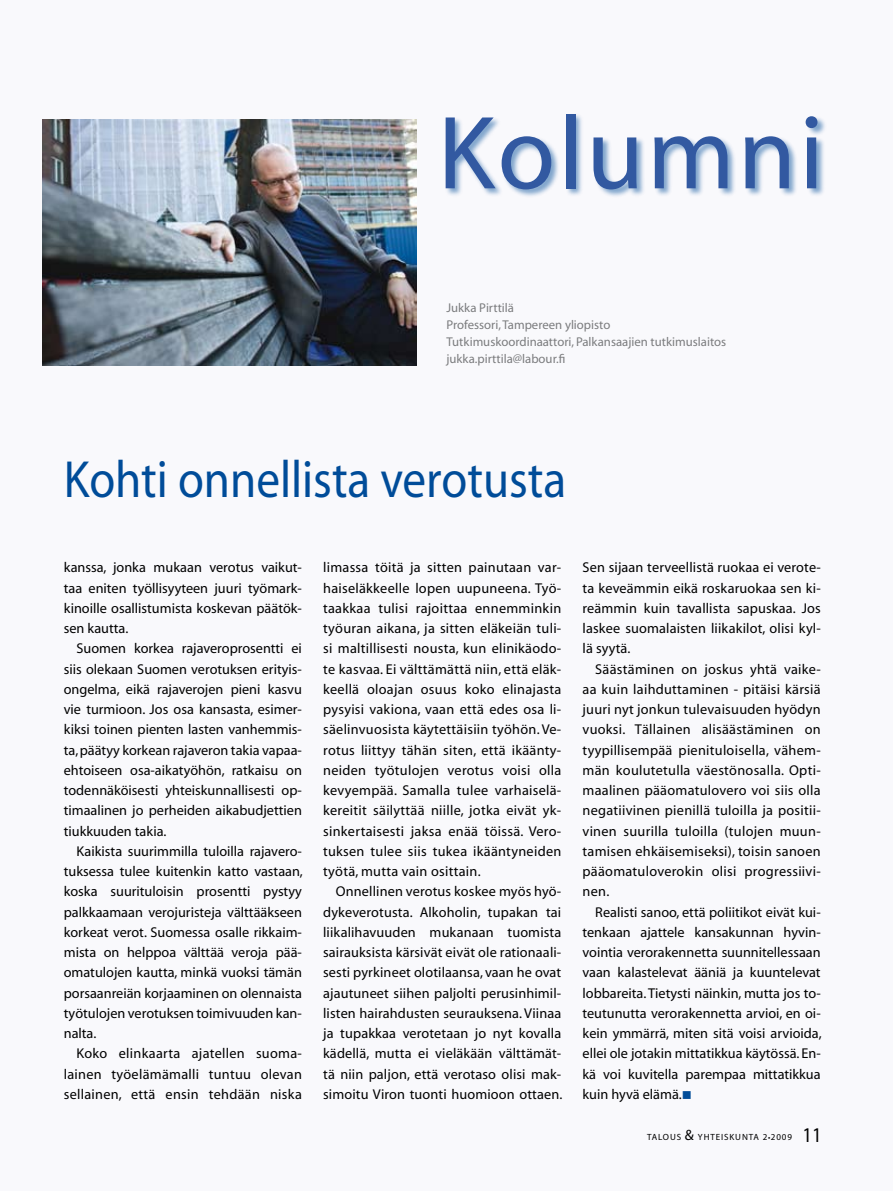
<style>
.page{position:relative;width:893px;height:1191px;background:#f9f9fc}
.page>*{position:absolute;margin:0;border:0;box-sizing:border-box;transform-origin:0 0}
.t1{font:105px "Myriad";letter-spacing:.03em;color:#3259a1}
.t2{font:52.5px "Myriad";color:#004c99;scale:.9 1}
.t3{font:21px "Myriad";color:#000;scale:.9 1}
.t4{font:14.25px/20.2px "Myriad";letter-spacing:.01em;color:#000;text-align:justify}
.t5{font:12.75px/17.2px "Myriad";color:#7b7c7e}
.t6{font:9px "Myriad";letter-spacing:.1em;color:#000}
.s1{color:#004c99}
.s2{font-size:15px}
</style>
<div class="page">
<div style="left:445px;top:112px;width:382px;height:87px;background:#004c99;opacity:.49"></div>
<img style="left:43px;top:119px;width:373px;height:246px">
<h1 class="t1" style="left:438px;top:101px;width:388px">Kolumni</h1>
<p class="t5" style="left:446px;top:299px;width:281px">Jukka Pirttilä<br>Professori, Tampereen yliopisto Tutkimuskoordinaattori, Palkansaajien tutkimuslaitos jukka.pirttila@labour.fi</p>
<h2 class="t2" style="left:64px;top:453px;width:560px">Kohti onnellista verotusta</h2>
<p class="t4" style="left:64px;top:558px;width:240px">kanssa, jonka mukaan verotus vaikut&shy;taa eniten työllisyyteen juuri työmark&shy;kinoille osallistumista koskevan päätök&shy;sen kautta.</p>
<p class="t4" style="left:64px;top:639px;width:240px;text-indent:13px">Suomen korkea rajaveroprosentti ei siis olekaan Suomen verotuksen erityis&shy;ongelma, eikä rajaverojen pieni kasvu vie turmioon. Jos osa kansasta, esimer&shy;kiksi toinen pienten lasten vanhemmis&shy;ta, päätyy korkean rajaveron takia vapaa&shy;ehtoiseen osa-aikatyöhön, ratkaisu on todennäköisesti yhteiskunnallisesti op&shy;timaalinen jo perheiden aikabudjettien tiukkuuden takia.</p>
<p class="t4" style="left:64px;top:841px;width:241px;text-indent:13px">Kaikista suurimmilla tuloilla rajavero&shy;tuksessa tulee kuitenkin katto vastaan, koska suurituloisin prosentti pystyy palkkaamaan verojuristeja välttääkseen korkeat verot. Suomessa osalle rikkaim&shy;mista on helppoa välttää veroja pää&shy;omatulojen kautta, minkä vuoksi tämän porsaanreiän korjaaminen on olennaista työtulojen verotuksen toimivuuden kan&shy;nalta.</p>
<p class="t4" style="left:64px;top:1044px;width:240px;text-indent:13px">Koko elinkaarta ajatellen suoma&shy;lainen työelämämalli tuntuu olevan sellainen, että ensin tehdään niska</p>
<p class="t4" style="left:323px;top:558px;width:240px">limassa töitä ja sitten painutaan var&shy;haiseläkkeelle lopen uupuneena. Työ&shy;taakkaa tulisi rajoittaa ennemminkin työuran aikana, ja sitten eläkeiän tuli&shy;si maltillisesti nousta, kun elinikäodo&shy;te kasvaa. Ei välttämättä niin, että eläk&shy;keellä oloajan osuus koko elinajasta pysyisi vakiona, vaan että edes osa li&shy;säelinvuosista käytettäisiin työhön. Ve&shy;rotus liittyy tähän siten, että ikäänty&shy;neiden työtulojen verotus voisi olla kevyempää. Samalla tulee varhaiselä&shy;kereitit säilyttää niille, jotka eivät yk&shy;sinkertaisesti jaksa enää töissä. Vero&shy;tuksen tulee siis tukea ikääntyneiden työtä, mutta vain osittain.</p>
<p class="t4" style="left:323px;top:882px;width:241px;text-indent:13px">Onnellinen verotus koskee myös hyö&shy;dykeverotusta. Alkoholin, tupakan tai liikalihavuuden mukanaan tuomista sairauksista kärsivät eivät ole rationaali&shy;sesti pyrkineet olotilaansa, vaan he ovat ajautuneet siihen paljolti perusinhimil&shy;listen hairahdusten seurauksena. Viinaa ja tupakkaa verotetaan jo nyt kovalla kädellä, mutta ei vieläkään välttämät&shy;tä niin paljon, että verotaso olisi mak&shy;simoitu Viron tuonti huomioon ottaen.</p>
<p class="t4" style="left:582px;top:558px;width:240px">Sen sijaan terveellistä ruokaa ei verote&shy;ta keveämmin eikä roskaruokaa sen ki&shy;reämmin kuin tavallista sapuskaa. Jos laskee suomalaisten liikakilot, olisi kyl&shy;lä syytä.</p>
<p class="t4" style="left:582px;top:659px;width:240px;text-indent:13px">Säästäminen on joskus yhtä vaike&shy;aa kuin laihduttaminen - pitäisi kärsiä juuri nyt jonkun tulevaisuuden hyödyn vuoksi. Tällainen alisäästäminen on tyypillisempää pienituloisella, vähem&shy;män koulutetulla väestönosalla. Opti&shy;maalinen pääomatulovero voi siis olla negatiivinen pienillä tuloilla ja positii&shy;vinen suurilla tuloilla (tulojen muun&shy;tamisen ehkäisemiseksi), toisin sanoen pääomatuloverokin olisi progressiivi&shy;nen.</p>
<p class="t4" style="left:582px;top:902px;width:241px;text-indent:13px">Realisti sanoo, että poliitikot eivät kui&shy;tenkaan ajattele kansakunnan hyvin&shy;vointia verorakennetta suunnitellessaan vaan kalastelevat ääniä ja kuuntelevat lobbareita. Tietysti näinkin, mutta jos to&shy;teutunutta verorakennetta arvioi, en oi&shy;kein ymmärrä, miten sitä voisi arvioida, ellei ole jotakin mittatikkua käytössä. En&shy;kä voi kuvitella parempaa mittatikkua kuin hyvä elämä.<span class="s1">■</span></p>
<p class="t6" style="left:647px;top:1133px;width:146px">TALOUS <span class="s2">&amp;</span> YHTEISKUNTA 2 ●2009</p>
<h3 class="t3" style="left:802px;top:1124px;width:23px">11</h3>
</div>
